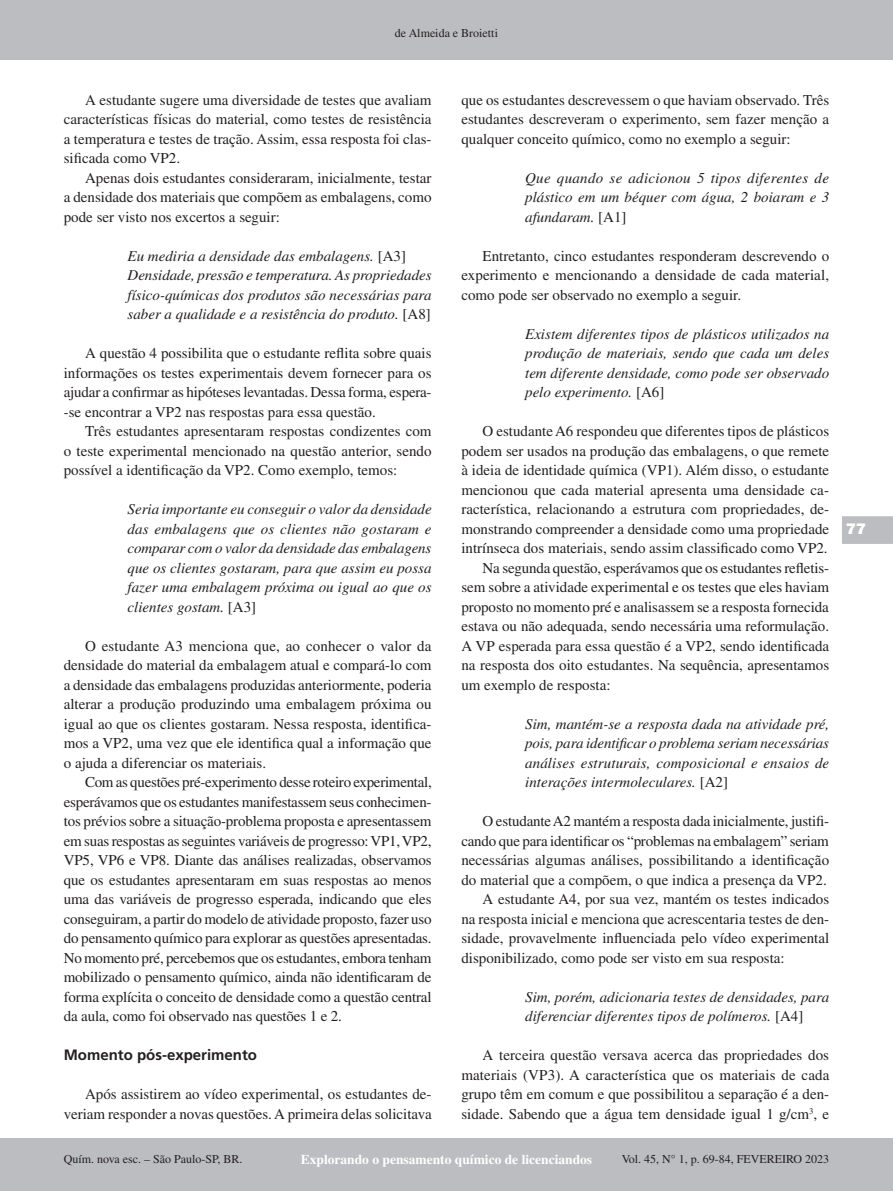
<style>
.page{position:relative;width:893px;height:1191px;background:#fff}
.page>*{position:absolute;margin:0;border:0;box-sizing:border-box;transform-origin:0 0}
.t1{font:15px/19.5px "Times LT Std";color:#231f20;text-align:justify}
.Citação{font:italic 15px/19.5px "Times LT Std";color:#231f20;text-align:justify}
.Sub-sessão{font:700 15px "Frutiger LT Std";color:#231f20}
.t2{font:900 15px "Swiss 721 BT";color:#fff}
.t3{font:700 13.5px "Times LT Std";color:#fff}
.t4{font:12px "Times LT Std";color:#231f20}
.s1{font-style:normal}
</style>
<div class="page">
<div style="left:0;top:0;width:893px;height:60px;background:#bcbdc0"></div>
<div style="left:0;top:1138px;width:893px;height:53px;background:#bcbdc0"></div>
<svg style="left:842px;top:516px;width:51px;height:28px"></svg>
<p class="t4" style="left:395px;top:27px;width:104px">de Almeida e Broietti</p>
<p class="t1" style="left:64px;top:90px;width:369px;text-indent:21px">A estudante sugere uma diversidade de testes que avaliam características físicas do material, como testes de resistência a temperatura e testes de tração. Assim, essa resposta foi clas&shy;sificada como VP2.</p>
<p class="t1" style="left:64px;top:168px;width:369px;text-indent:21px">Apenas dois estudantes consideraram, inicialmente, testar a densidade dos materiais que compõem as embalagens, como pode ser visto nos excertos a seguir:</p>
<p class="Citação" style="left:128px;top:246px;width:280px">Eu mediria a densidade das embalagens. <span class="s1">[A3]</span></p>
<p class="Citação" style="left:128px;top:265px;width:306px">Densidade, pressão e temperatura. As propriedades físico-químicas dos produtos são necessárias para saber a qualidade e a resistência do produto. <span class="s1">[A8]</span></p>
<p class="t1" style="left:64px;top:343px;width:369px;text-indent:21px">A questão 4 possibilita que o estudante reflita sobre quais informações os testes experimentais devem fornecer para os ajudar a confirmar as hipóteses levantadas. Dessa forma, espera--se encontrar a VP2 nas respostas para essa questão.</p>
<p class="t1" style="left:64px;top:421px;width:369px;text-indent:21px">Três estudantes apresentaram respostas condizentes com o teste experimental mencionado na questão anterior, sendo possível a identificação da VP2. Como exemplo, temos:</p>
<p class="Citação" style="left:128px;top:499px;width:306px">Seria importante eu conseguir o valor da densidade das embalagens que os clientes não gostaram e comparar com o valor da densidade das embalagens que os clientes gostaram, para que assim eu possa fazer uma embalagem próxima ou igual ao que os clientes gostam. <span class="s1">[A3]</span></p>
<p class="t1" style="left:64px;top:636px;width:369px;text-indent:21px">O estudante A3 menciona que, ao conhecer o valor da densidade do material da embalagem atual e compará-lo com a densidade das embalagens produzidas anteriormente, poderia alterar a produção produzindo uma embalagem próxima ou igual ao que os clientes gostaram. Nessa resposta, identifica&shy;mos a VP2, uma vez que ele identifica qual a informação que o ajuda a diferenciar os materiais.</p>
<p class="t1" style="left:64px;top:772px;width:370px;text-indent:21px">Com as questões pré-experimento desse roteiro experimental, esperávamos que os estudantes manifestassem seus conhecimen&shy;tos prévios sobre a situação-problema proposta e apresentassem em suas respostas as seguintes variáveis de progresso: VP1, VP2, VP5, VP6 e VP8. Diante das análises realizadas, observamos que os estudantes apresentaram em suas respostas ao menos uma das variáveis de progresso esperada, indicando que eles conseguiram, a partir do modelo de atividade proposto, fazer uso do pensamento químico para explorar as questões apresentadas.<br>No momento pré, percebemos que os estudantes, embora tenham mobilizado o pensamento químico, ainda não identificaram de forma explícita o conceito de densidade como a questão central da aula, como foi observado nas questões 1 e 2.</p>
<p class="Sub-sessão" style="left:64px;top:1046px;width:195px">Momento pós-experimento</p>
<p class="t1" style="left:64px;top:1084px;width:369px;text-align:right">Após assistirem ao vídeo experimental, os estudantes de&shy;veriam responder a novas questões. A primeira delas solicitava</p>
<p class="t1" style="left:461px;top:90px;width:369px">que os estudantes descrevessem o que haviam observado. Três estudantes descreveram o experimento, sem fazer menção a qualquer conceito químico, como no exemplo a seguir:</p>
<p class="Citação" style="left:525px;top:168px;width:306px">Que quando se adicionou 5 tipos diferentes de plástico em um béquer com água, 2 boiaram e 3 afundaram. <span class="s1">[A1]</span></p>
<p class="t1" style="left:461px;top:246px;width:369px;text-indent:21px">Entretanto, cinco estudantes responderam descrevendo o experimento e mencionando a densidade de cada material, como pode ser observado no exemplo a seguir.</p>
<p class="Citação" style="left:525px;top:324px;width:306px">Existem diferentes tipos de plásticos utilizados na produção de materiais, sendo que cada um deles tem diferente densidade, como pode ser observado pelo experimento. <span class="s1">[A6]</span></p>
<p class="t1" style="left:461px;top:421px;width:369px;text-indent:21px">O estudante A6 respondeu que diferentes tipos de plásticos podem ser usados na produção das embalagens, o que remete à ideia de identidade química (VP1). Além disso, o estudante mencionou que cada material apresenta uma densidade ca&shy;racterística, relacionando a estrutura com propriedades, de&shy;monstrando compreender a densidade como uma propriedade intrínseca dos materiais, sendo assim classificado como VP2.</p>
<p class="t1" style="left:461px;top:558px;width:369px;text-indent:21px">Na segunda questão, esperávamos que os estudantes refletis&shy;sem sobre a atividade experimental e os testes que eles haviam proposto no momento pré e analisassem se a resposta fornecida estava ou não adequada, sendo necessária uma reformulação.<br>A VP esperada para essa questão é a VP2, sendo identificada na resposta dos oito estudantes. Na sequência, apresentamos um exemplo de resposta:</p>
<p class="Citação" style="left:525px;top:714px;width:306px">Sim, mantém-se a resposta dada na atividade pré, pois, para identificar o problema seriam necessárias análises estruturais, composicional e ensaios de interações intermoleculares. <span class="s1">[A2]</span></p>
<p class="t1" style="left:461px;top:811px;width:369px;text-indent:21px">O estudante A2 mantém a resposta dada inicialmente, justifi&shy;cando que para identificar os “problemas na embalagem” seriam necessárias algumas análises, possibilitando a identificação do material que a compõem, o que indica a presença da VP2.</p>
<p class="t1" style="left:461px;top:889px;width:369px;text-indent:21px">A estudante A4, por sua vez, mantém os testes indicados na resposta inicial e menciona que acrescentaria testes de den&shy;sidade, provavelmente influenciada pelo vídeo experimental disponibilizado, como pode ser visto em sua resposta:</p>
<p class="Citação" style="left:525px;top:987px;width:306px">Sim, porém, adicionaria testes de densidades, para diferenciar diferentes tipos de polímeros. <span class="s1">[A4]</span></p>
<p class="t1" style="left:461px;top:1045px;width:369px;text-indent:21px">A terceira questão versava acerca das propriedades dos materiais (VP3). A característica que os materiais de cada grupo têm em comum e que possibilitou a separação é a den&shy;sidade. Sabendo que a água tem densidade igual 1 g/cm<sup>3</sup>, e</p>
<p class="t4" style="left:64px;top:1152px;width:180px">Quím. nova esc. – São Paulo-SP, BR.</p>
<p class="t3" style="left:301px;top:1151px;width:293px">Explorando o pensamento químico de licenciandos</p>
<p class="t4" style="left:622px;top:1152px;width:209px">Vol. 45, N° 1, p. 69-84, FEVEREIRO 2023</p>
<p class="t2" style="left:846px;top:519px;width:21px">77</p>
</div>
